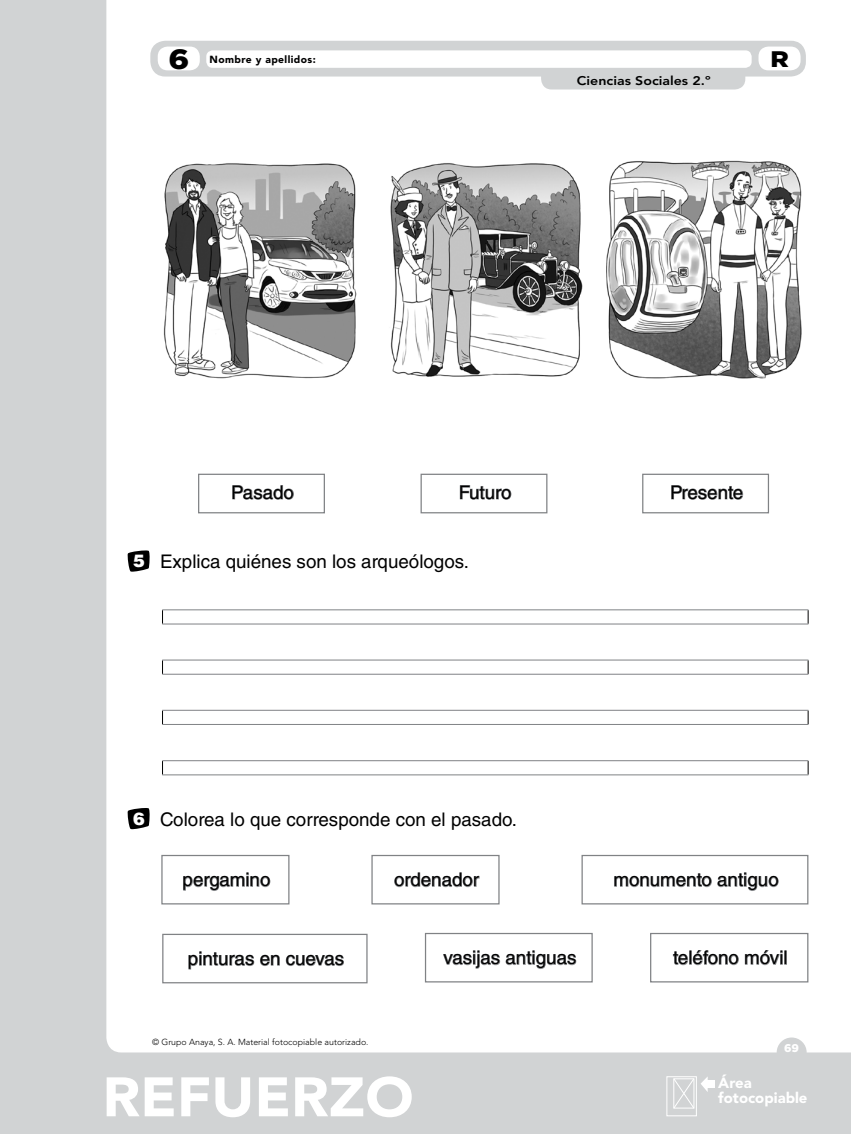
<style>
.page{position:relative;width:851px;height:1134px;background:#fff}
.page>*{position:absolute;margin:0;border:0;box-sizing:border-box;transform-origin:0 0}
.t1{font:900 55px "Avenir LT Std";color:#fff;scale:1.06 1}
.t2{font:900 27.88px "Gotham";color:#000;scale:1.13 1}
.t3{font:900 22.5px "Gotham";color:#000;scale:1.13 1}
.textoActividades{font:18.75px "Helvetica LT Std";color:#000}
.textoÓrdenes{font:18.75px "Helvetica LT Std";color:#000}
.t4{font:900 17.5px "Helvetica LT Std";color:#fff}
.t5{font:900 14.88px/14.9px "Avenir LT Std";color:#fff}
.t6{font:800 12.5px "Avenir LT Std";color:#000;scale:1.13 1}
.nuclTextoNo{font:900 11.25px "Gotham";color:#fff}
.t7{font:900 10.25px "Avenir LT Std";letter-spacing:.04em;color:#000}
.nuclTextoNo-2{font:300 8.75px "Avenir LT Std";color:#000}
</style>
<div class="page">
<div style="left:0;top:0;width:850px;height:1134px;background:#d1d3d4"></div>
<div style="left:106px;top:0;width:744px;height:1052px;background:#fff"></div>
<div style="left:776px;top:1037px;width:30px;height:30px;background:#d1d3d4;border-radius:50%"></div>
<div style="left:666px;top:1076px;width:30px;height:40px;border:1px solid #fff"></div>
<svg style="left:672px;top:1076px;width:35px;height:33px"></svg>
<div style="left:706px;top:1081px;width:8px;height:7px;background:#fff"></div>
<div style="left:541px;top:60px;width:204px;height:29px;background:#d1d3d4;border-radius:11px"></div>
<div style="left:150px;top:41px;width:655px;height:36px;background:#d1d3d4;border-radius:15px"></div>
<div style="left:758px;top:47px;width:42px;height:23px;background:#fff;border-radius:10px"></div>
<div style="left:206px;top:50px;width:545px;height:18px;background:#fff;border-radius:6px"></div>
<div style="left:158px;top:47px;width:42px;height:23px;background:#fff;border-radius:10px"></div>
<div style="left:128px;top:550px;width:439px;height:18px;background:#fff"></div>
<svg style="left:127px;top:549px;width:23px;height:24px"></svg>
<div style="left:128px;top:808px;width:439px;height:18px;background:#fff"></div>
<svg style="left:127px;top:807px;width:23px;height:23px"></svg>
<svg style="left:232px;top:485px;width:62px;height:15px"></svg>
<div style="left:198px;top:474px;width:127px;height:39px;border:1px solid #808285"></div>
<svg style="left:183px;top:873px;width:87px;height:18px"></svg>
<div style="left:161px;top:855px;width:128px;height:49px;border:1px solid #808285"></div>
<svg style="left:394px;top:872px;width:86px;height:15px"></svg>
<div style="left:371px;top:855px;width:128px;height:49px;border:1px solid #808285"></div>
<svg style="left:443px;top:950px;width:133px;height:19px"></svg>
<div style="left:425px;top:933px;width:167px;height:49px;border:1px solid #808285"></div>
<svg style="left:672px;top:950px;width:66px;height:15px"></svg>
<svg style="left:744px;top:950px;width:42px;height:15px"></svg>
<div style="left:650px;top:933px;width:158px;height:49px;border:1px solid #808285"></div>
<svg style="left:614px;top:873px;width:97px;height:14px"></svg>
<svg style="left:717px;top:873px;width:61px;height:18px"></svg>
<div style="left:581px;top:855px;width:227px;height:49px;border:1px solid #808285"></div>
<svg style="left:188px;top:952px;width:66px;height:18px"></svg>
<svg style="left:260px;top:954px;width:20px;height:12px"></svg>
<svg style="left:286px;top:954px;width:58px;height:12px"></svg>
<div style="left:162px;top:934px;width:205px;height:49px;border:1px solid #808285"></div>
<svg style="left:459px;top:485px;width:52px;height:15px"></svg>
<div style="left:420px;top:474px;width:127px;height:39px;border:1px solid #808285"></div>
<svg style="left:671px;top:485px;width:72px;height:15px"></svg>
<div style="left:642px;top:474px;width:127px;height:39px;border:1px solid #808285"></div>
<img style="left:381px;top:159px;width:204px;height:225px">
<img style="left:160px;top:156px;width:201px;height:230px">
<img style="left:603px;top:158px;width:204px;height:226px">
<svg style="left:162px;top:610px;width:1px;height:14px"></svg>
<svg style="left:807px;top:610px;width:1px;height:14px"></svg>
<hr style="left:162px;top:624px;width:646px;height:1px;background:#808285">
<hr style="left:162px;top:609px;width:646px;height:1px;background:#808285">
<svg style="left:162px;top:661px;width:1px;height:13px"></svg>
<svg style="left:807px;top:661px;width:1px;height:13px"></svg>
<hr style="left:162px;top:674px;width:646px;height:1px;background:#808285">
<hr style="left:162px;top:660px;width:646px;height:1px;background:#808285">
<svg style="left:162px;top:711px;width:1px;height:13px"></svg>
<svg style="left:807px;top:711px;width:1px;height:13px"></svg>
<hr style="left:162px;top:724px;width:646px;height:1px;background:#808285">
<hr style="left:162px;top:710px;width:646px;height:1px;background:#808285">
<svg style="left:162px;top:761px;width:1px;height:13px"></svg>
<svg style="left:807px;top:761px;width:1px;height:13px"></svg>
<hr style="left:162px;top:774px;width:646px;height:1px;background:#808285">
<hr style="left:162px;top:760px;width:646px;height:1px;background:#808285">
<p class="t2" style="left:168px;top:40px;width:20px">6</p>
<p class="t7" style="left:209px;top:53px;width:108px">Nombre y apellidos:</p>
<p class="t3" style="left:770px;top:44px;width:18px">R</p>
<p class="t6" style="left:577px;top:73px;width:120px">Ciencias Sociales 2.º</p>
<p class="textoActividades" style="left:231px;top:482px;width:64px">Pasado</p>
<p class="textoActividades" style="left:458px;top:482px;width:54px">Futuro</p>
<p class="textoActividades" style="left:670px;top:482px;width:75px">Presente</p>
<p class="t4" style="left:133px;top:549px;width:13px">5</p>
<p class="textoÓrdenes" style="left:160px;top:551px;width:310px">Explica quiénes son los arqueólogos.</p>
<p class="t4" style="left:133px;top:807px;width:13px">6</p>
<p class="textoÓrdenes" style="left:160px;top:808px;width:358px">Colorea lo que corresponde con el pasado.</p>
<p class="textoActividades" style="left:182px;top:869px;width:89px">pergamino</p>
<p class="textoActividades" style="left:394px;top:869px;width:87px">ordenador</p>
<p class="textoActividades" style="left:613px;top:869px;width:167px">monumento antiguo</p>
<p class="textoActividades" style="left:188px;top:948px;width:158px">pinturas en cuevas</p>
<p class="nuclTextoNo-2" style="left:152px;top:1037px;width:218px">© Grupo Anaya, S. A. Material fotocopiable autorizado.</p>
<p class="t1" style="left:102px;top:1064px;width:295px">REFUERZO</p>
<p class="textoActividades" style="left:443px;top:947px;width:134px">vasijas antiguas</p>
<p class="textoActividades" style="left:673px;top:947px;width:116px">teléfono móvil</p>
<p class="nuclTextoNo" style="left:784px;top:1040px;width:16px">69</p>
<p class="t5" style="left:718px;top:1075px;width:91px">Área fotocopiable</p>
</div>
